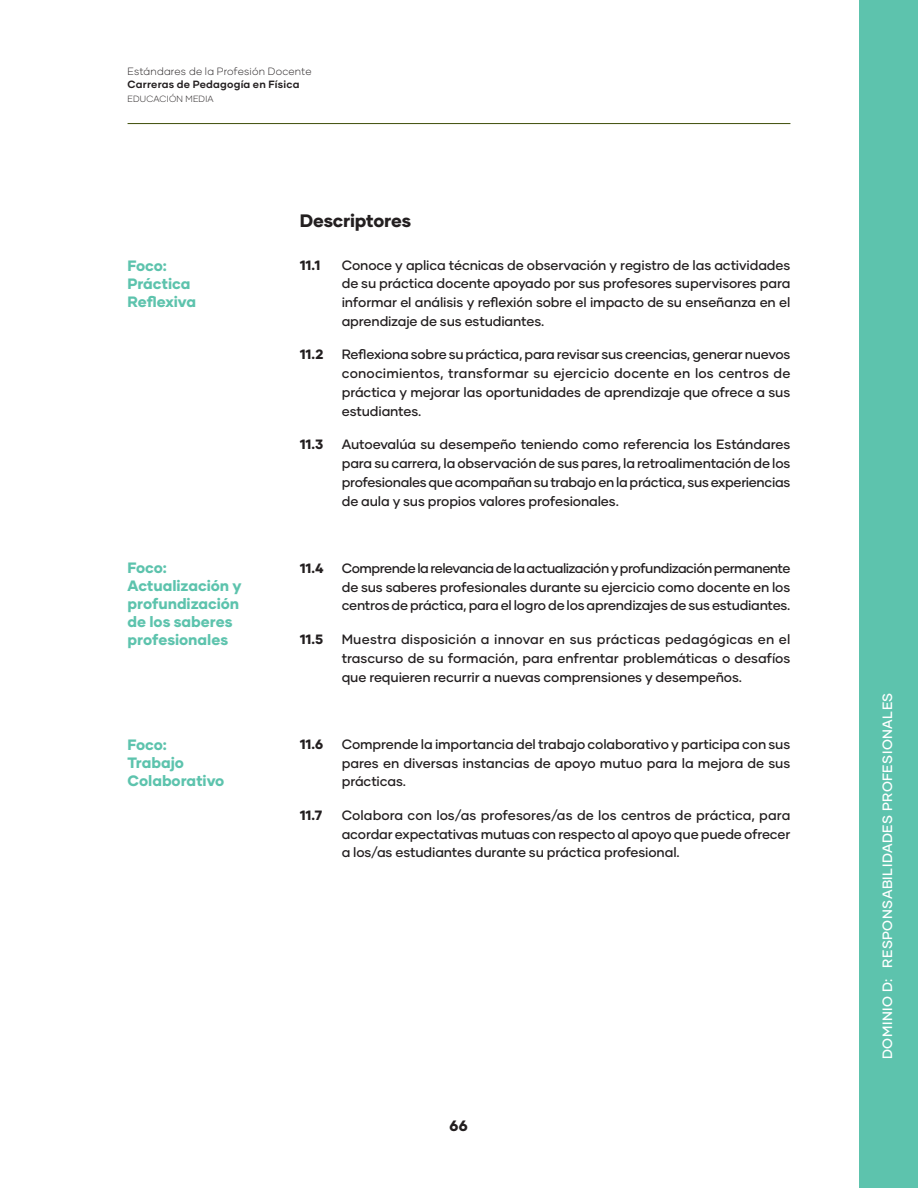
<style>
.page{position:relative;width:918px;height:1188px;background:#fff}
.page>*{position:absolute;margin:0;border:0;box-sizing:border-box;transform-origin:0 0}
.SUBtitulos_12pt_hvy{font:800 18px "Gilmer";letter-spacing:-.01em;color:#231f20}
.SUBtitulos_12pt_hvy-2{font:800 15px/18px "Gilmer";letter-spacing:-.005em;color:#5dc3ad}
.t1{font:800 15px "Gilmer";color:#231f20}
.Bullets_Med_9_-_sin{font:500 13.5px/18.8px "Gilmer";letter-spacing:-.01em;color:#231f20;text-align:justify}
.t2{font:500 13.5px "Gilmer";letter-spacing:.04em;color:#fff}
.Bullets_Med_9_-_sin-2{font:800 13.5px "Gilmer";letter-spacing:-.02em;color:#231f20}
.t3{font:300 10.5px "Gilmer";letter-spacing:.015em;color:#231f20}
.t4{font:700 10.5px "Gilmer";letter-spacing:.02em;color:#231f20}
.t5{font:300 9px "Gilmer";letter-spacing:.025em;color:#231f20}
</style>
<div class="page">
<hr style="left:128px;top:123px;width:662px;height:1px;background:#3d4d08">
<div style="left:859px;top:0;width:59px;height:1188px;background:#5dc3ad"></div>
<p class="t3" style="left:128px;top:64px;width:186px">Estándares de la Profesión Docente</p>
<p class="t4" style="left:128px;top:78px;width:173px">Carreras de Pedagogía en Física</p>
<p class="t5" style="left:128px;top:93px;width:88px">EDUCACIÓN MEDIA</p>
<p class="SUBtitulos_12pt_hvy" style="left:300px;top:209px;width:113px">Descriptores</p>
<p class="SUBtitulos_12pt_hvy-2" style="left:128px;top:256px;width:70px">Foco:<br>Práctica<br>Reflexiva</p>
<p class="Bullets_Med_9_-_sin-2" style="left:300px;top:256px;width:22px">11.1</p>
<p class="Bullets_Med_9_-_sin" style="left:342px;top:255px;width:450px">Conoce y aplica técnicas de observación y registro de las actividades de su práctica docente apoyado por sus profesores supervisores para informar el análisis y reflexión sobre el impacto de su enseñanza en el aprendizaje de sus estudiantes.</p>
<p class="Bullets_Med_9_-_sin-2" style="left:300px;top:346px;width:25px">11.2</p>
<p class="Bullets_Med_9_-_sin" style="left:342px;top:345px;width:450px">Reflexiona sobre su práctica, para revisar sus creencias, generar nuevos conocimientos, transformar su ejercicio docente en los centros de práctica y mejorar las oportunidades de aprendizaje que ofrece a sus estudiantes.</p>
<p class="Bullets_Med_9_-_sin-2" style="left:300px;top:436px;width:25px">11.3</p>
<p class="Bullets_Med_9_-_sin" style="left:342px;top:435px;width:450px">Autoevalúa su desempeño teniendo como referencia los Estándares para su carrera, la observación de sus pares, la retroalimentación de los profesionales que acompañan su trabajo en la práctica, sus experiencias de aula y sus propios valores profesionales.</p>
<p class="SUBtitulos_12pt_hvy-2" style="left:128px;top:559px;width:116px">Foco:<br>Actualización y profundización de los saberes profesionales</p>
<p class="Bullets_Med_9_-_sin-2" style="left:300px;top:560px;width:25px">11.4</p>
<p class="Bullets_Med_9_-_sin" style="left:342px;top:559px;width:450px">Comprende la relevancia de la actualización y profundización permanente de sus saberes profesionales durante su ejercicio como docente en los centros de práctica, para el logro de los aprendizajes de sus estudiantes.</p>
<p class="Bullets_Med_9_-_sin-2" style="left:300px;top:631px;width:25px">11.5</p>
<p class="Bullets_Med_9_-_sin" style="left:342px;top:630px;width:450px">Muestra disposición a innovar en sus prácticas pedagógicas en el trascurso de su formación, para enfrentar problemáticas o desafíos que requieren recurrir a nuevas comprensiones y desempeños.</p>
<p class="SUBtitulos_12pt_hvy-2" style="left:128px;top:735px;width:98px">Foco:<br>Trabajo<br>Colaborativo</p>
<p class="Bullets_Med_9_-_sin-2" style="left:300px;top:735px;width:25px">11.6</p>
<p class="Bullets_Med_9_-_sin" style="left:342px;top:735px;width:450px">Comprende la importancia del trabajo colaborativo y participa con sus pares en diversas instancias de apoyo mutuo para la mejora de sus prácticas.</p>
<p class="Bullets_Med_9_-_sin-2" style="left:300px;top:807px;width:24px">11.7</p>
<p class="Bullets_Med_9_-_sin" style="left:342px;top:806px;width:450px">Colabora con los/as profesores/as de los centros de práctica, para acordar expectativas mutuas con respecto al apoyo que puede ofrecer a los/as estudiantes durante su práctica profesional.</p>
<p class="t1" style="left:449px;top:1116px;width:20px">66</p>
<p class="t2" style="left:879px;top:1059px;width:368px;rotate:-90deg">DOMINIO D: RESPONSABILIDADES PROFESIONALES</p>
</div>
